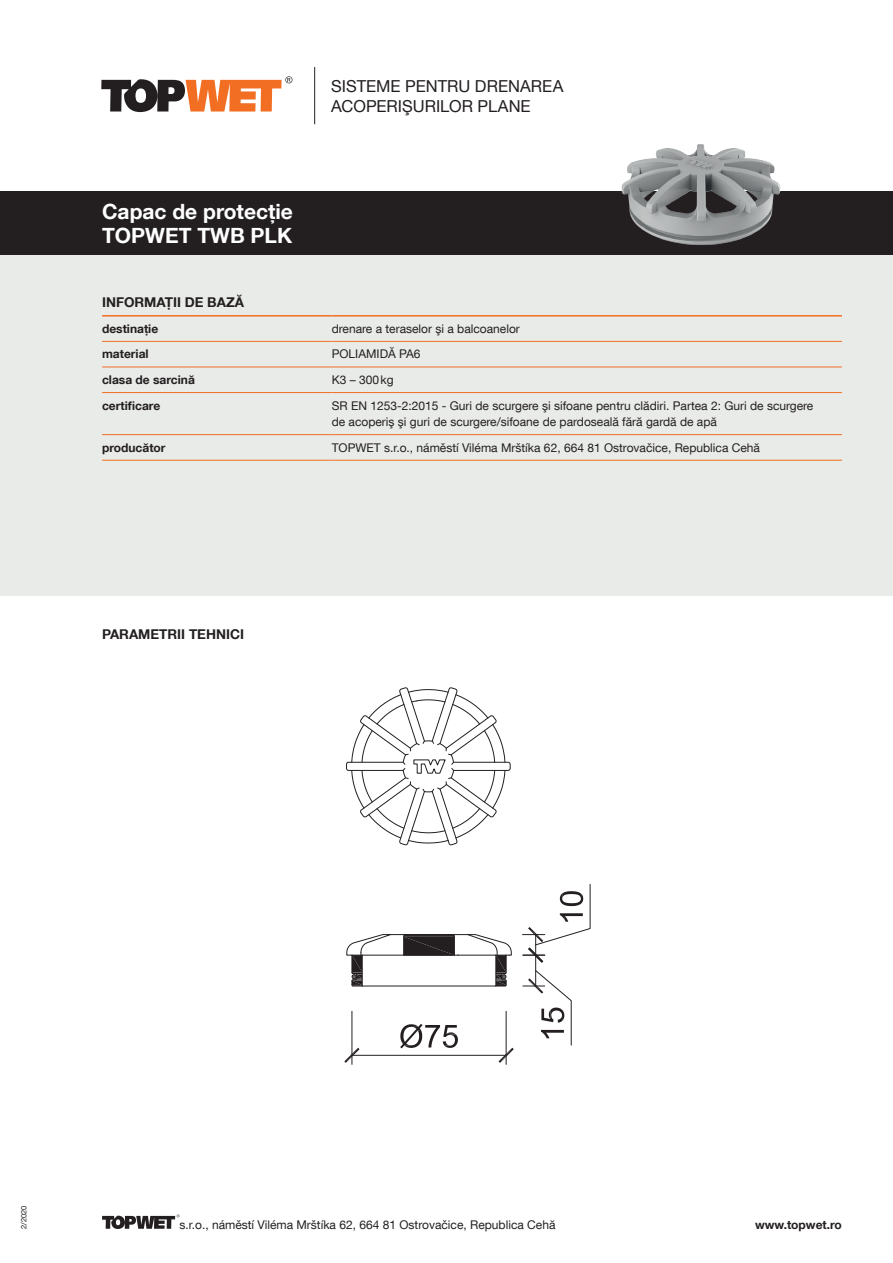
<style>
.page{position:relative;width:893px;height:1263px;background:#fff}
.page>*{position:absolute;margin:0;border:0;box-sizing:border-box;transform-origin:0 0}
.Nazev_vyrobku{font:700 21px/24px "Helvetica Neue LT Com";color:#fff}
.t1{font:16.5px "Helvetica Neue LT Com";color:#231f20}
.Nazev_informace{font:700 13.5px "Helvetica Neue LT Com";color:#231f20}
.Text_normal{font:12px "Helvetica Neue LT Com";color:#231f20}
.Text_bold{font:700 12px "Helvetica Neue LT Com";color:#231f20}
.Text_-_maly_normal{font:7.5px "Helvetica Neue LT Com";color:#231f20}
</style>
<div class="page">
<div style="left:0;top:255px;width:893px;height:340px;background:#e9ebe9"></div>
<div style="left:0;top:191px;width:893px;height:64px;background:#231f20"></div>
<svg style="left:101px;top:76px;width:191px;height:36px"></svg>
<hr style="left:314px;top:67px;width:1px;height:57px;background:#231f20">
<svg style="left:102px;top:1214px;width:78px;height:15px"></svg>
<img style="left:621px;top:144px;width:160px;height:101px">
<svg style="left:346px;top:687px;width:164px;height:158px"></svg>
<svg style="left:347px;top:934px;width:164px;height:53px"></svg>
<hr style="left:535px;top:955px;width:1px;height:31px;background:#231f20">
<svg style="left:523px;top:970px;width:48px;height:75px"></svg>
<svg style="left:522px;top:884px;width:68px;height:79px"></svg>
<hr style="left:352px;top:1011px;width:1px;height:53px;background:#231f20">
<hr style="left:506px;top:1011px;width:1px;height:53px;background:#231f20">
<hr style="left:352px;top:1055px;width:154px;height:1px;background:#231f20">
<svg style="left:344px;top:1048px;width:16px;height:15px"></svg>
<svg style="left:499px;top:1048px;width:15px;height:15px"></svg>
<svg style="left:400px;top:1024px;width:58px;height:24px"></svg>
<hr style="left:102px;top:341px;width:230px;height:1px;background:#f26e22">
<hr style="left:332px;top:341px;width:510px;height:1px;background:#f26e22">
<hr style="left:102px;top:367px;width:230px;height:1px;background:#f26e22">
<hr style="left:332px;top:367px;width:510px;height:1px;background:#f26e22">
<hr style="left:102px;top:392px;width:230px;height:1px;background:#f26e22">
<hr style="left:332px;top:392px;width:510px;height:1px;background:#f26e22">
<hr style="left:102px;top:434px;width:230px;height:1px;background:#f26e22">
<hr style="left:332px;top:434px;width:510px;height:1px;background:#f26e22">
<hr style="left:102px;top:315px;width:230px;height:2px;background:#f26e22">
<hr style="left:332px;top:315px;width:510px;height:2px;background:#f26e22">
<hr style="left:102px;top:460px;width:230px;height:1px;background:#f26e22">
<hr style="left:332px;top:460px;width:510px;height:1px;background:#f26e22">
<p class="Nazev_vyrobku" style="left:102px;top:199px;width:192px">Capac de protecţie<br>TOPWET TWB PLK</p>
<p class="t1" style="left:331px;top:76px;width:234px">SISTEME PENTRU DRENAREA</p>
<p class="t1" style="left:331px;top:95px;width:201px">ACOPERIŞURILOR PLANE</p>
<p class="Nazev_informace" style="left:102px;top:294px;width:143px">INFORMAŢII DE BAZĂ</p>
<p class="Text_bold" style="left:102px;top:321px;width:58px">destinaţie</p>
<p class="Text_normal" style="left:332px;top:321px;width:190px">drenare a teraselor şi a balcoanelor</p>
<p class="Text_bold" style="left:102px;top:347px;width:48px">material</p>
<p class="Text_normal" style="left:332px;top:347px;width:90px">POLIAMIDĂ PA6</p>
<p class="Text_bold" style="left:102px;top:372px;width:94px">clasa de sarcină</p>
<p class="Text_normal" style="left:332px;top:372px;width:63px">K3 – 300kg</p>
<p class="Text_bold" style="left:102px;top:398px;width:60px">certificare</p>
<p class="Text_normal" style="left:332px;top:398px;width:483px">SR EN 1253-2:2015 - Guri de scurgere şi sifoane pentru clădiri. Partea 2: Guri de scurgere</p>
<p class="Text_normal" style="left:332px;top:414px;width:387px">de acoperiş şi guri de scurgere/sifoane de pardoseală fără gardă de apă</p>
<p class="Text_bold" style="left:102px;top:440px;width:65px">producător</p>
<p class="Text_normal" style="left:332px;top:440px;width:430px">TOPWET s.r.o., náměstí Viléma Mrštíka 62, 664 81 Ostrovačice, Republica Cehă</p>
<p class="Nazev_informace" style="left:102px;top:626px;width:143px">PARAMETRII TEHNICI</p>
<p class="Text_-_maly_normal" style="left:19px;top:1229px;width:25px;rotate:-90deg">2/2020</p>
<p class="Text_normal" style="left:180px;top:1217px;width:377px">s.r.o., náměstí Viléma Mrštíka 62, 664 81 Ostrovačice, Republica Cehă</p>
<p class="Text_bold" style="left:755px;top:1217px;width:88px">www.topwet.ro</p>
</div>
